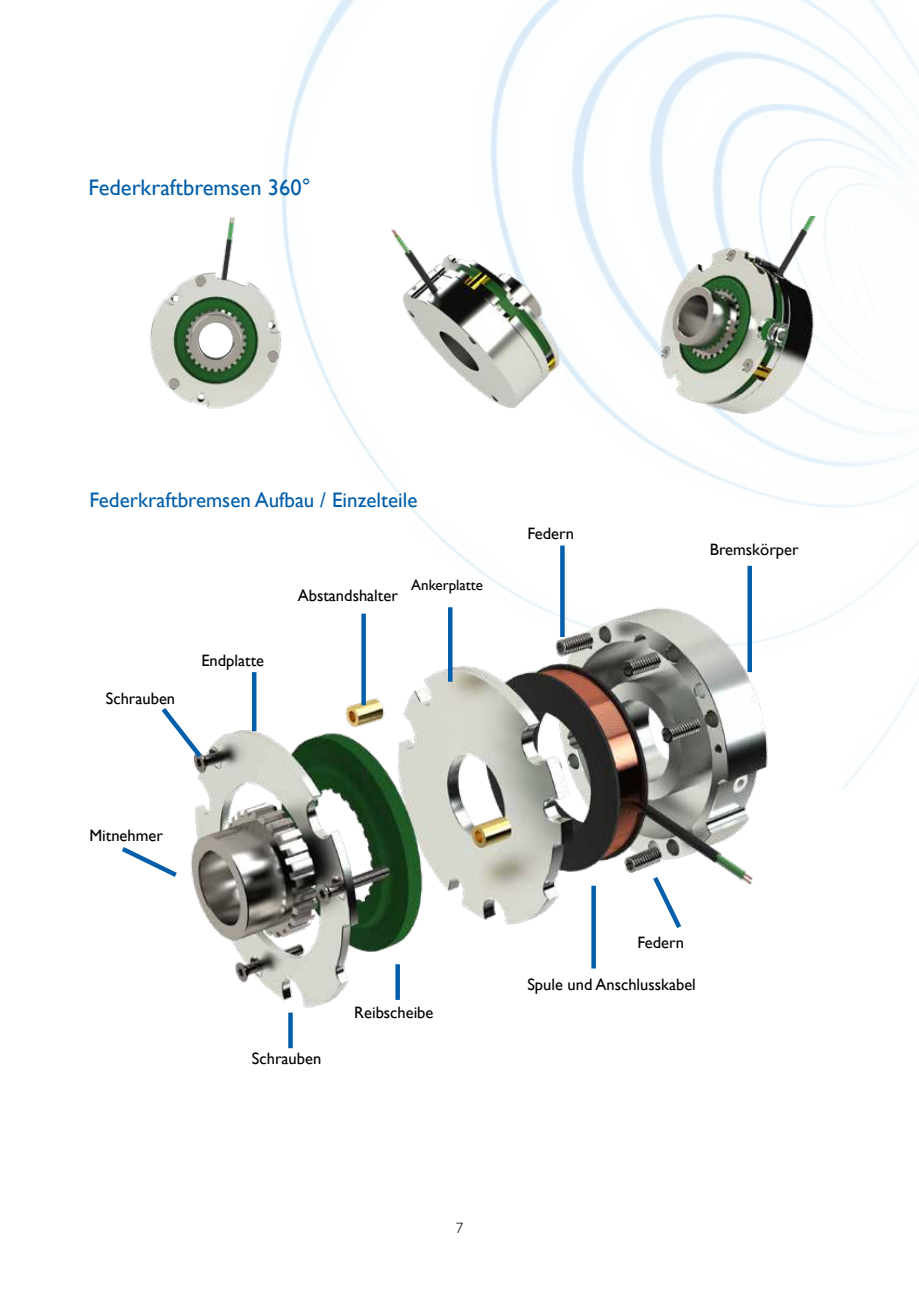
<style>
.page{position:relative;width:919px;height:1289px;background:#fff}
.page>*{position:absolute;margin:0;border:0;box-sizing:border-box;transform-origin:0 0}
.t1{font:22.5px "Gill Sans";color:#005eaa}
.t2{font:21px "Gill Sans";color:#005eaa}
.t3{font:16.5px "Gill Sans";color:#000}
.t4{font:15px "Gill Sans";color:#000}
.t5{font:300 15px "Gill Sans Nova";color:#000}
</style>
<div class="page">
<img style="left:281px;top:0;width:637px;height:790px">
<img style="left:150px;top:214px;width:187px;height:218px">
<img style="left:337px;top:214px;width:275px;height:220px">
<img style="left:607px;top:216px;width:275px;height:213px">
<img style="left:190px;top:530px;width:626px;height:478px">
<svg style="left:649px;top:871px;width:36px;height:62px"></svg>
<svg style="left:161px;top:703px;width:45px;height:59px"></svg>
<svg style="left:122px;top:847px;width:55px;height:30px"></svg>
<hr style="left:448px;top:607px;width:4px;height:74px;background:#005eaa">
<svg style="left:560px;top:545px;width:4px;height:92px"></svg>
<div style="left:591px;top:885px;width:5px;height:83px;background:#005eaa"></div>
<div style="left:288px;top:1012px;width:5px;height:36px;background:#005eaa"></div>
<hr style="left:252px;top:672px;width:4px;height:59px;background:#005eaa">
<div style="left:747px;top:566px;width:5px;height:106px;background:#005eaa"></div>
<div style="left:361px;top:613px;width:5px;height:92px;background:#005eaa"></div>
<div style="left:395px;top:964px;width:5px;height:35px;background:#005eaa"></div>
<h1 class="t1" style="left:88px;top:174px;width:223px">Federkraftbremsen 360°</h1>
<p class="t2" style="left:89px;top:487px;width:329px">Federkraftbremsen Aufbau / Einzelteile</p>
<p class="t3" style="left:106px;top:689px;width:71px">Schrauben</p>
<p class="t3" style="left:201px;top:650px;width:64px">Endplatte</p>
<p class="t3" style="left:298px;top:585px;width:102px">Abstandshalter</p>
<p class="t4" style="left:411px;top:576px;width:73px">Ankerplatte</p>
<p class="t3" style="left:527px;top:523px;width:48px">Federn</p>
<p class="t3" style="left:709px;top:539px;width:90px">Bremskörper</p>
<p class="t3" style="left:89px;top:825px;width:75px">Mitnehmer</p>
<p class="t3" style="left:252px;top:1048px;width:71px">Schrauben</p>
<p class="t3" style="left:354px;top:1002px;width:81px">Reibscheibe</p>
<p class="t3" style="left:637px;top:933px;width:48px">Federn</p>
<p class="t3" style="left:527px;top:974px;width:170px">Spule und Anschlusskabel</p>
<p class="t5" style="left:455px;top:1218px;width:9px">7</p>
</div>
